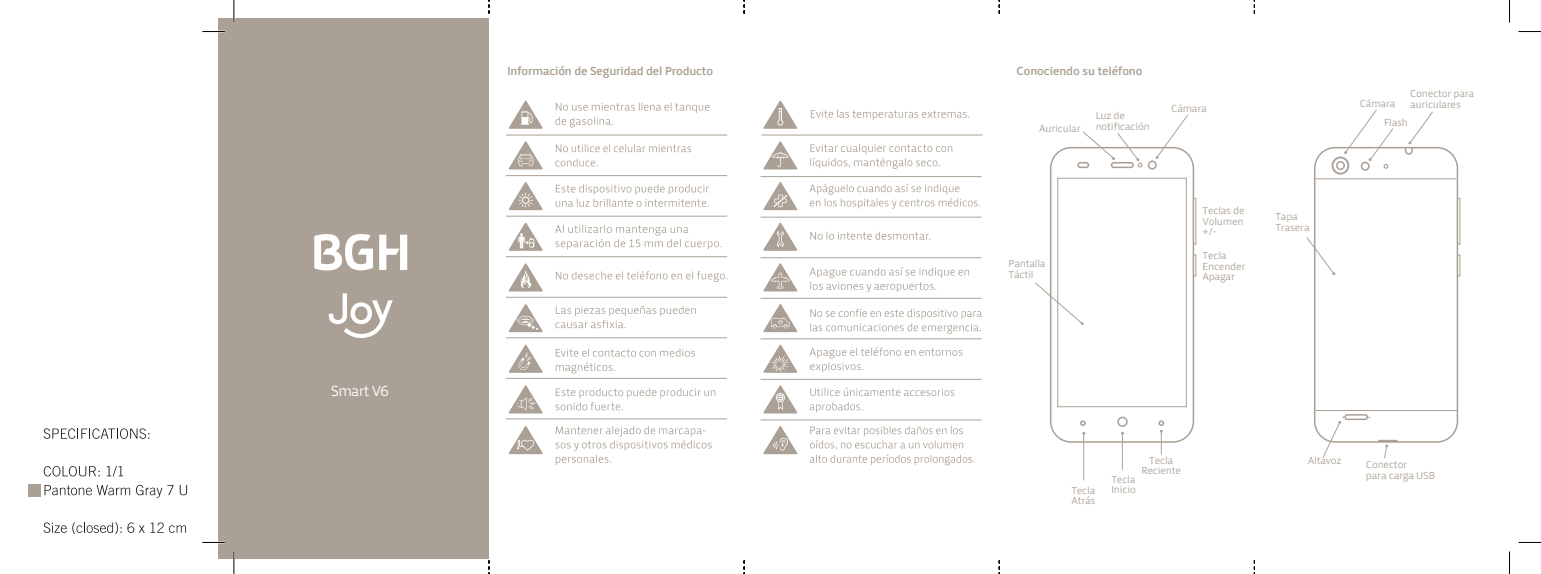
<style>
.page{position:relative;width:1541px;height:574px;background:#fff}
.page>*{position:absolute;margin:0;border:0;box-sizing:border-box;transform-origin:0 0}
.t1{font:15.15px "Priva Pro One";letter-spacing:-.05em;color:#fff}
.t2{font:12px "Priva Pro Three";letter-spacing:-.015em;color:#aba095}
.t3{font:10.5px/10.5px "Priva Pro One";letter-spacing:-.025em;color:#aba095}
.t4{font:10.35px "Priva Pro One";letter-spacing:-.025em;color:#aba095}
</style>
<div class="page">
<div style="left:219px;top:19px;width:270px;height:539px;background:#aba095"></div>
<svg style="left:44px;top:428px;width:105px;height:10px"></svg>
<svg style="left:44px;top:466px;width:56px;height:10px"></svg>
<svg style="left:107px;top:466px;width:16px;height:10px"></svg>
<svg style="left:45px;top:485px;width:85px;height:10px"></svg>
<svg style="left:136px;top:484px;width:38px;height:13px"></svg>
<svg style="left:180px;top:485px;width:7px;height:10px"></svg>
<svg style="left:44px;top:522px;width:101px;height:11px"></svg>
<svg style="left:151px;top:522px;width:35px;height:10px"></svg>
<hr style="left:202px;top:541px;width:23px;height:2px;background:#fff">
<hr style="left:233px;top:0;width:2px;height:22px;background:#fff">
<hr style="left:233px;top:551px;width:2px;height:22px;background:#fff">
<svg style="left:202px;top:31px;width:23px;height:1px"></svg>
<svg style="left:1518px;top:31px;width:23px;height:1px"></svg>
<svg style="left:203px;top:541px;width:22px;height:1px"></svg>
<svg style="left:1519px;top:541px;width:22px;height:1px"></svg>
<svg style="left:234px;top:0;width:1px;height:22px"></svg>
<svg style="left:234px;top:551px;width:1px;height:22px"></svg>
<svg style="left:1509px;top:0;width:1px;height:22px"></svg>
<svg style="left:1509px;top:551px;width:1px;height:22px"></svg>
<svg style="left:488px;top:0;width:2px;height:13px"></svg>
<svg style="left:488px;top:560px;width:2px;height:13px"></svg>
<svg style="left:743px;top:0;width:2px;height:13px"></svg>
<svg style="left:743px;top:560px;width:2px;height:13px"></svg>
<svg style="left:998px;top:0;width:2px;height:13px"></svg>
<svg style="left:998px;top:560px;width:2px;height:13px"></svg>
<svg style="left:1253px;top:0;width:2px;height:13px"></svg>
<svg style="left:1253px;top:560px;width:2px;height:13px"></svg>
<hr style="left:506px;top:135px;width:221px;height:1px;background:#aba095">
<hr style="left:762px;top:135px;width:221px;height:1px;background:#aba095">
<hr style="left:761px;top:176px;width:221px;height:1px;background:#aba095">
<hr style="left:506px;top:175px;width:221px;height:1px;background:#aba095">
<hr style="left:761px;top:217px;width:221px;height:1px;background:#aba095">
<hr style="left:506px;top:216px;width:221px;height:1px;background:#aba095">
<hr style="left:761px;top:257px;width:221px;height:1px;background:#aba095">
<hr style="left:506px;top:256px;width:221px;height:1px;background:#aba095">
<hr style="left:761px;top:298px;width:221px;height:1px;background:#aba095">
<hr style="left:506px;top:297px;width:221px;height:1px;background:#aba095">
<hr style="left:761px;top:338px;width:221px;height:1px;background:#aba095">
<hr style="left:506px;top:337px;width:221px;height:1px;background:#aba095">
<hr style="left:761px;top:379px;width:221px;height:1px;background:#aba095">
<hr style="left:506px;top:378px;width:221px;height:1px;background:#aba095">
<hr style="left:761px;top:419px;width:221px;height:1px;background:#aba095">
<hr style="left:506px;top:418px;width:221px;height:1px;background:#aba095">
<svg style="left:810px;top:144px;width:142px;height:25px"></svg>
<svg style="left:810px;top:183px;width:170px;height:25px"></svg>
<svg style="left:810px;top:231px;width:121px;height:8px"></svg>
<svg style="left:810px;top:267px;width:159px;height:25px"></svg>
<svg style="left:810px;top:308px;width:172px;height:26px"></svg>
<svg style="left:810px;top:347px;width:152px;height:25px"></svg>
<svg style="left:810px;top:402px;width:53px;height:10px"></svg>
<svg style="left:810px;top:387px;width:144px;height:9px"></svg>
<svg style="left:811px;top:110px;width:158px;height:10px"></svg>
<svg style="left:810px;top:426px;width:165px;height:39px"></svg>
<svg style="left:555px;top:102px;width:154px;height:25px"></svg>
<svg style="left:555px;top:158px;width:43px;height:8px"></svg>
<svg style="left:556px;top:144px;width:135px;height:8px"></svg>
<svg style="left:556px;top:184px;width:153px;height:22px"></svg>
<svg style="left:555px;top:225px;width:167px;height:24px"></svg>
<svg style="left:556px;top:271px;width:171px;height:11px"></svg>
<svg style="left:555px;top:306px;width:141px;height:22px"></svg>
<svg style="left:556px;top:362px;width:59px;height:11px"></svg>
<svg style="left:556px;top:348px;width:139px;height:8px"></svg>
<svg style="left:555px;top:388px;width:160px;height:22px"></svg>
<svg style="left:555px;top:426px;width:157px;height:38px"></svg>
<svg style="left:508px;top:304px;width:35px;height:28px"></svg>
<svg style="left:508px;top:344px;width:35px;height:28px"></svg>
<svg style="left:508px;top:385px;width:35px;height:28px"></svg>
<svg style="left:508px;top:426px;width:35px;height:28px"></svg>
<svg style="left:508px;top:222px;width:35px;height:28px"></svg>
<svg style="left:508px;top:263px;width:35px;height:28px"></svg>
<svg style="left:508px;top:100px;width:35px;height:29px"></svg>
<svg style="left:508px;top:141px;width:35px;height:28px"></svg>
<svg style="left:508px;top:182px;width:35px;height:28px"></svg>
<svg style="left:763px;top:304px;width:35px;height:28px"></svg>
<svg style="left:763px;top:344px;width:35px;height:28px"></svg>
<svg style="left:763px;top:385px;width:35px;height:28px"></svg>
<svg style="left:763px;top:426px;width:35px;height:28px"></svg>
<svg style="left:763px;top:222px;width:35px;height:28px"></svg>
<svg style="left:763px;top:263px;width:35px;height:28px"></svg>
<svg style="left:763px;top:100px;width:35px;height:29px"></svg>
<svg style="left:763px;top:141px;width:35px;height:28px"></svg>
<svg style="left:763px;top:182px;width:35px;height:28px"></svg>
<hr style="left:1122px;top:433px;width:1px;height:36px;background:#aba095">
<hr style="left:1083px;top:433px;width:1px;height:47px;background:#aba095">
<svg style="left:1035px;top:282px;width:49px;height:43px"></svg>
<svg style="left:329px;top:293px;width:64px;height:45px"></svg>
<svg style="left:314px;top:234px;width:93px;height:36px"></svg>
<div style="left:28px;top:484px;width:13px;height:12px;background:#aba095"></div>
<div style="left:1050px;top:147px;width:144px;height:295px;border:2px solid #aba095;border-radius:21px"></div>
<div style="left:1111px;top:162px;width:23px;height:6px;border:2px solid #aba095;border-radius:2px"></div>
<div style="left:1077px;top:162px;width:12px;height:6px;border:2px solid #aba095;border-radius:2px"></div>
<div style="left:1148px;top:160px;width:9px;height:9px;border:2px solid #aba095;border-radius:50%"></div>
<div style="left:1057px;top:177px;width:130px;height:230px;border:1px solid #aba095"></div>
<div style="left:1117px;top:416px;width:11px;height:10px;border:2px solid #aba095;border-radius:50%"></div>
<svg style="left:1080px;top:420px;width:6px;height:14px"></svg>
<svg style="left:1158px;top:420px;width:6px;height:34px"></svg>
<div style="left:1193px;top:198px;width:3px;height:46px;border:1px solid #aba095"></div>
<div style="left:1193px;top:254px;width:3px;height:22px;border:1px solid #aba095"></div>
<div style="left:1314px;top:147px;width:144px;height:295px;border:2px solid #aba095;border-radius:21px"></div>
<div style="left:1336px;top:161px;width:9px;height:9px;border:2px solid #aba095;border-radius:50%"></div>
<div style="left:1361px;top:161px;width:9px;height:10px;border:2px solid #aba095;border-radius:50%"></div>
<div style="left:1332px;top:156px;width:17px;height:18px;border:2px solid #aba095;border-radius:50%"></div>
<div style="left:1457px;top:198px;width:3px;height:46px;border:1px solid #aba095"></div>
<div style="left:1457px;top:254px;width:3px;height:22px;border:1px solid #aba095"></div>
<hr style="left:1314px;top:178px;width:143px;height:1px;background:#aba095">
<hr style="left:1316px;top:409px;width:141px;height:1px;background:#aba095">
<div style="left:1344px;top:414px;width:24px;height:6px;border:2px solid #aba095;border-radius:2px"></div>
<svg style="left:1082px;top:131px;width:61px;height:36px"></svg>
<svg style="left:1156px;top:114px;width:33px;height:45px"></svg>
<svg style="left:1344px;top:109px;width:50px;height:60px"></svg>
<svg style="left:1404px;top:111px;width:29px;height:44px"></svg>
<svg style="left:1306px;top:236px;width:29px;height:39px"></svg>
<svg style="left:1322px;top:416px;width:22px;height:42px"></svg>
<svg style="left:1384px;top:444px;width:4px;height:14px"></svg>
<hr style="left:1378px;top:439px;width:20px;height:2px;background:#aba095">
<h1 class="t1" style="left:331px;top:381px;width:60px">Smart V6</h1>
<p class="t2" style="left:508px;top:63px;width:207px">Información de Seguridad del Producto</p>
<p class="t2" style="left:1017px;top:63px;width:127px">Conociendo su teléfono</p>
<p class="t3" style="left:1039px;top:123px;width:43px">Auricular</p>
<p class="t3" style="left:1096px;top:110px;width:56px">Luz de notificación</p>
<p class="t3" style="left:1171px;top:103px;width:37px">Cámara</p>
<p class="t3" style="left:1009px;top:258px;width:39px">Pantalla<br>Táctil</p>
<p class="t3" style="left:1203px;top:205px;width:44px;text-align:justify">Teclas de Volumen +/-</p>
<p class="t3" style="left:1203px;top:250px;width:44px">Tecla<br>Encender<br>Apagar</p>
<p class="t3" style="left:1275px;top:211px;width:36px">Tapa<br>Trasera</p>
<p class="t3" style="left:1360px;top:98px;width:37px">Cámara</p>
<p class="t3" style="left:1410px;top:89px;width:66px">Conector para auriculares</p>
<p class="t3" style="left:1384px;top:117px;width:26px">Flash</p>
<p class="t3" style="left:1141px;top:454px;width:41px;text-align:center">Tecla<br>Reciente</p>
<p class="t3" style="left:1111px;top:473px;width:26px">Tecla</p>
<p class="t4" style="left:1071px;top:483px;width:25px">Tecla</p>
<p class="t3" style="left:1111px;top:484px;width:26px">Inicio</p>
<p class="t4" style="left:1071px;top:494px;width:26px">Atrás</p>
<p class="t3" style="left:1308px;top:455px;width:35px">Altavoz</p>
<p class="t3" style="left:1366px;top:459px;width:71px">Conector<br>para carga USB</p>
</div>
